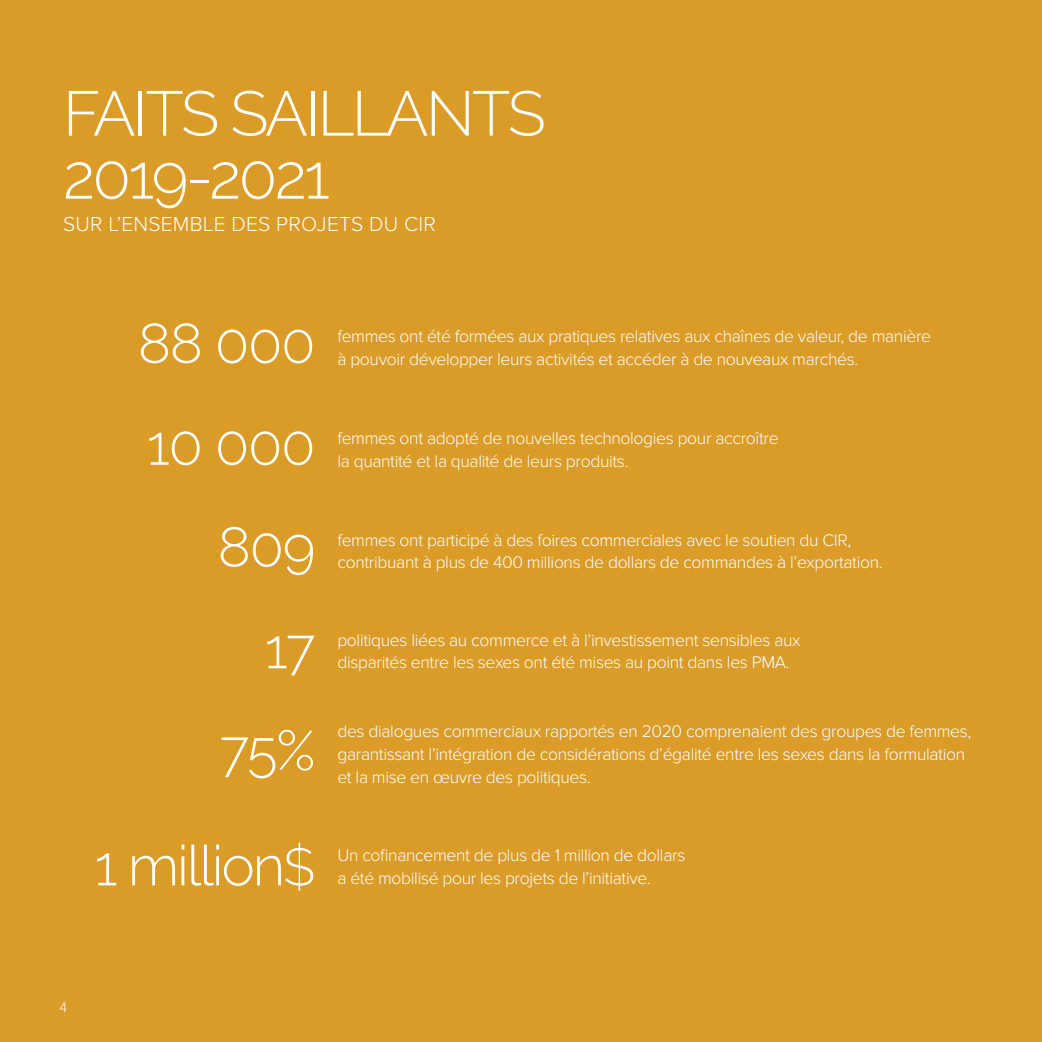
<style>
.page{position:relative;width:1042px;height:1042px;background:#da9b27}
.page>*{position:absolute;margin:0;border:0;box-sizing:border-box;transform-origin:0 0}
.t1{font:300 63px "Raleway";letter-spacing:-.04em;color:#fff}
.Highlight_numbers{font:300 56px "Raleway";letter-spacing:-.03em;color:#fff}
.Heading_2{font:300 21px "Proxima Nova";letter-spacing:.01em;color:#fff}
.Body{font:300 17.5px/22.8px "Proxima Nova";letter-spacing:-.02em;color:#fff}
.t2{font:300 14px "Proxima Nova";color:#fff}
.s1{font-size:52.5px}
</style>
<div class="page">
<p class="t1" style="left:63px;top:77px;width:484px">FAITS SAILLANTS</p>
<p class="t1" style="left:63px;top:140px;width:268px">2019-2021</p>
<p class="Heading_2" style="left:63px;top:212px;width:374px">SUR L’ENSEMBLE DES PROJETS DU CIR</p>
<p class="Highlight_numbers" style="left:138px;top:310px;width:179px">88 000</p>
<p class="Body" style="left:337px;top:325px;width:595px">femmes ont été formées aux pratiques relatives aux chaînes de valeur, de manière à pouvoir développer leurs activités et accéder à de nouveaux marchés.</p>
<p class="Highlight_numbers" style="left:147px;top:412px;width:170px">10 000</p>
<p class="Body" style="left:337px;top:427px;width:443px">femmes ont adopté de nouvelles technologies pour accroître la quantité et la qualité de leurs produits.</p>
<p class="Highlight_numbers" style="left:218px;top:514px;width:99px">809</p>
<p class="Body" style="left:337px;top:528px;width:547px">femmes ont participé à des foires commerciales avec le soutien du CIR, contribuant à plus de 400 millions de dollars de commandes à l’exportation.</p>
<p class="Highlight_numbers" style="left:265px;top:616px;width:52px">17</p>
<p class="Body" style="left:337px;top:628px;width:465px">politiques liées au commerce et à l’investissement sensibles aux disparités entre les sexes ont été mises au point dans les PMA.</p>
<p class="Highlight_numbers" style="left:219px;top:718px;width:98px">75%</p>
<p class="Body" style="left:337px;top:720px;width:635px">des dialogues commerciaux rapportés en 2020 comprenaient des groupes de femmes, garantissant l’intégration de considérations d’égalité entre les sexes dans la formulation et la mise en œuvre des politiques.</p>
<p class="Highlight_numbers" style="left:95px;top:833px;width:222px">1 million<span class="s1">$</span></p>
<p class="Body" style="left:337px;top:844px;width:349px">Un cofinancement de plus de 1 million de dollars</p>
<p class="Body" style="left:337px;top:866px;width:315px">a été mobilisé pour les projets de l’initiative.</p>
<p class="t2" style="left:60px;top:999px;width:9px">4</p>
</div>
